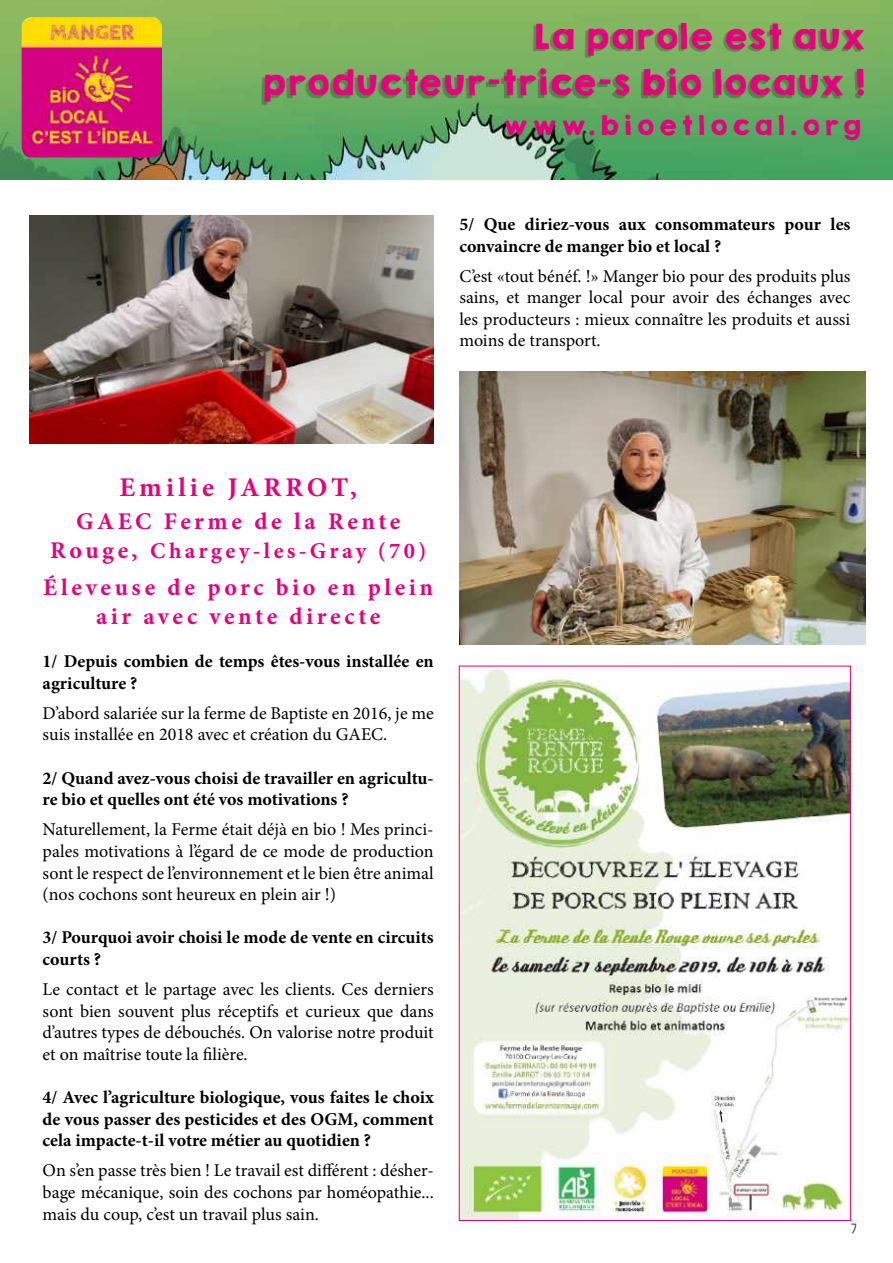
<style>
.page{position:relative;width:893px;height:1263px;background:#fff}
.page>*{position:absolute;margin:0;border:0;box-sizing:border-box;transform-origin:0 0}
.t1{font:31.5px/46.3px "KGHAPPY Solid";letter-spacing:-.01em;color:#e6007d;text-align:right}
.t2{font:700 27px "Minion Pro";letter-spacing:.15em;color:#e6007d}
.t3{font:700 24px/28.8px "Minion Pro";letter-spacing:.15em;color:#e6007d;text-align:center}
.t4{font:24px "KGHAPPY Solid";letter-spacing:.15em;color:#e6007d}
.t5{font:700 22.5px "Minion Pro";letter-spacing:.15em;color:#e6007d}
.t6{font:18px/21.6px "Minion Pro";color:#000;text-align:justify}
.t7{font:700 18px/21.6px "Minion Pro";color:#000}
.t8{font:15px "Delicious";color:#3c3c3b}
.s1{font-size:24px}
</style>
<div class="page">
<img style="left:0;top:0;width:893px;height:179px">
<img style="left:22px;top:17px;width:140px;height:140px">
<div style="left:261px;top:25px;width:600px;height:79px;background:#15150e;opacity:.27"></div>
<img style="left:30px;top:216px;width:404px;height:227px">
<img style="left:459px;top:371px;width:406px;height:273px">
<img style="left:461px;top:668px;width:387px;height:551px">
<h1 class="t1" style="left:261px;top:13px;width:605px">La parole est aux producteur-trice-s bio locaux !</h1>
<h3 class="t4" style="left:502px;top:107px;width:360px">www.bioetlocal.org</h3>
<p class="t7" style="left:459px;top:213px;width:393px">5/ Que diriez-vous aux consommateurs pour les convaincre de manger bio et local ?</p>
<p class="t6" style="left:459px;top:265px;width:393px">C’est «tout bénéf. !» Manger bio pour des produits plus sains, et manger local pour avoir des échanges avec les producteurs : mieux connaître les produits et aussi moins de transport.</p>
<h2 class="t2" style="left:119px;top:468px;width:239px">Emilie JARROT,</h2>
<h3 class="t3" style="left:76px;top:507px;width:326px">GAEC Ferme de la Rente</h3>
<p class="t5" style="left:50px;top:535px;width:378px"><span class="s1">Rouge,</span> Chargey-les-Gray (70)</p>
<h3 class="t3" style="left:43px;top:573px;width:392px">Éleveuse de porc bio en plein air avec vente directe</h3>
<p class="t7" style="left:43px;top:650px;width:393px">1/ Depuis combien de temps êtes-vous installée en agriculture ?</p>
<p class="t6" style="left:43px;top:702px;width:393px">D’abord salariée sur la ferme de Baptiste en 2016, je me suis installée en 2018 avec et création du GAEC.</p>
<p class="t7" style="left:43px;top:767px;width:393px">2/ Quand avez-vous choisi de travailler en agricultu&shy;re bio et quelles ont été vos motivations ?</p>
<p class="t6" style="left:43px;top:819px;width:393px">Naturellement, la Ferme était déjà en bio ! Mes princi&shy;pales motivations à l’égard de ce mode de production sont le respect de l’environnement et le bien être animal (nos cochons sont heureux en plein air !)</p>
<p class="t7" style="left:43px;top:926px;width:393px">3/ Pourquoi avoir choisi le mode de vente en circuits courts ?</p>
<p class="t6" style="left:43px;top:978px;width:393px">Le contact et le partage avec les clients. Ces derniers sont bien souvent plus réceptifs et curieux que dans d’autres types de débouchés. On valorise notre produit et on maîtrise toute la filière.</p>
<p class="t7" style="left:43px;top:1086px;width:393px;text-align:justify">4/ Avec l’agriculture biologique, vous faites le choix de vous passer des pesticides et des OGM, comment cela impacte-t-il votre métier au quotidien ?</p>
<p class="t6" style="left:43px;top:1160px;width:393px">On s’en passe très bien ! Le travail est différent : désher&shy;bage mécanique, soin des cochons par homéopathie... mais du coup, c’est un travail plus sain.</p>
<p class="t8" style="left:850px;top:1217px;width:8px">7</p>
</div>
